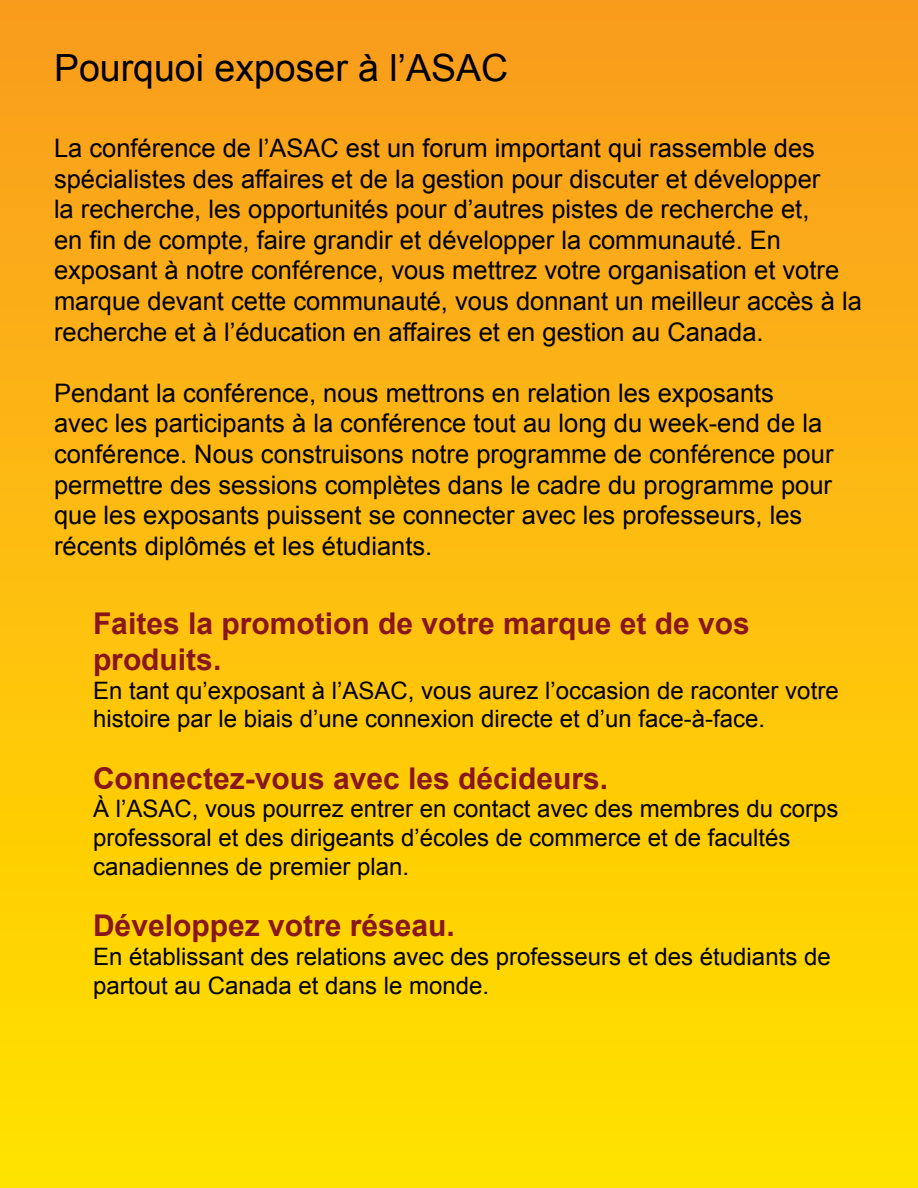
<style>
.page{position:relative;width:918px;height:1188px;background:#fff}
.page>*{position:absolute;margin:0;border:0;box-sizing:border-box;transform-origin:0 0}
.t1{font:37.5px "Arial";color:#000}
.t2{font:700 30px/36px "Arial";color:#87171a}
.t3{font:25.5px/30.6px "Arial";color:#000}
.t4{font:24px/28.8px "Arial";color:#000}
</style>
<div class="page">
<div style="left:0;top:0;width:918px;height:1188px;background:linear-gradient(to bottom,#fa9b1f,#ffe300)"></div>
<h1 class="t1" style="left:54px;top:44px;width:456px">Pourquoi exposer à l’ASAC</h1>
<p class="t3" style="left:54px;top:133px;width:809px">La conférence de l’ASAC est un forum important qui rassemble des spécialistes des affaires et de la gestion pour discuter et développer<br>la recherche, les opportunités pour d’autres pistes de recherche et,<br>en fin de compte, faire grandir et développer la communauté. En exposant à notre conférence, vous mettrez votre organisation et votre marque devant cette communauté, vous donnant un meilleur accès à la recherche et à l’éducation en affaires et en gestion au Canada.</p>
<p class="t3" style="left:54px;top:378px;width:781px">Pendant la conférence, nous mettrons en relation les exposants avec les participants à la conférence tout au long du week-end de la conférence. Nous construisons notre programme de conférence pour permettre des sessions complètes dans le cadre du programme pour que les exposants puissent se connecter avec les professeurs, les récents diplômés et les étudiants.</p>
<p class="t2" style="left:93px;top:606px;width:658px">Faites la promotion de votre marque et de vos produits.</p>
<p class="t4" style="left:93px;top:676px;width:747px">En tant qu’exposant à l’ASAC, vous aurez l’occasion de raconter votre histoire par le biais d’une connexion directe et d’un face-à-face.</p>
<p class="t2" style="left:93px;top:761px;width:517px">Connectez-vous avec les décideurs.</p>
<p class="t4" style="left:93px;top:795px;width:747px">À l’ASAC, vous pourrez entrer en contact avec des membres du corps professoral et des dirigeants d’écoles de commerce et de facultés canadiennes de premier plan.</p>
<p class="t2" style="left:93px;top:909px;width:363px">Développez votre réseau.</p>
<p class="t4" style="left:93px;top:942px;width:739px">En établissant des relations avec des professeurs et des étudiants de partout au Canada et dans le monde.</p>
</div>
